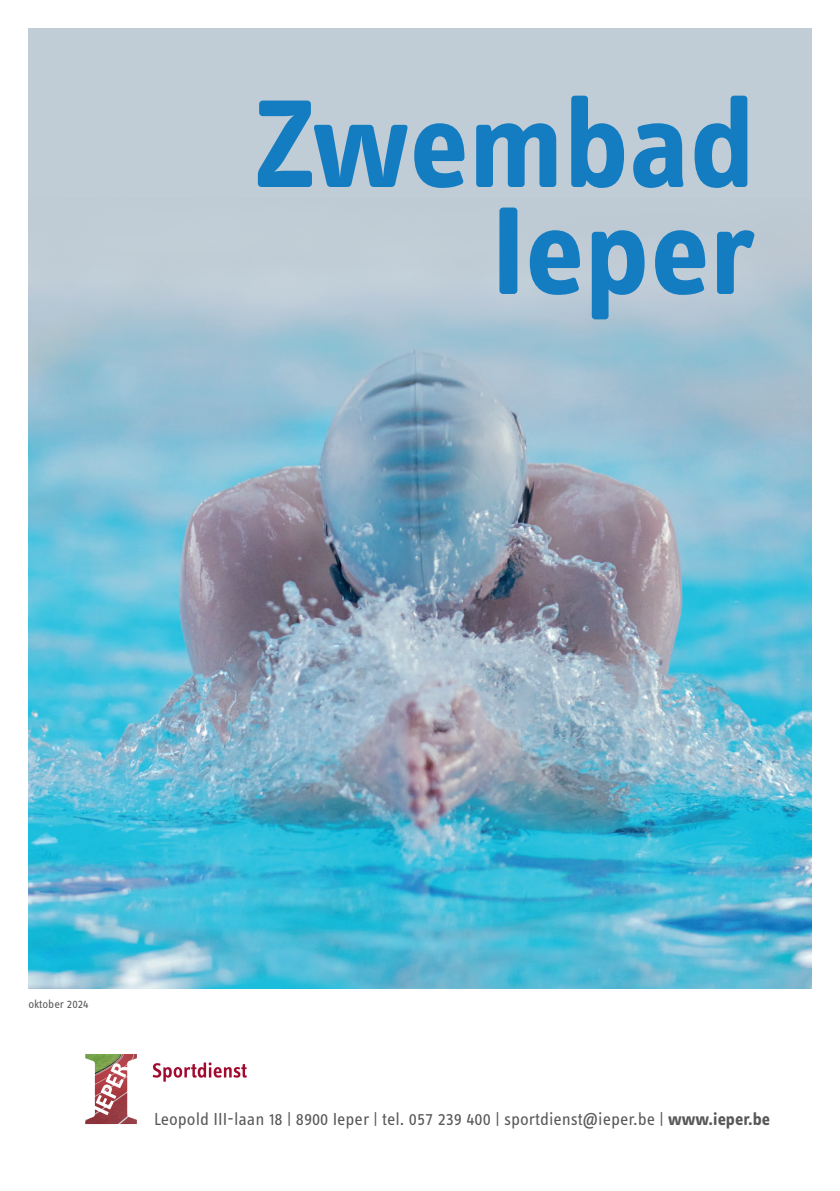
<style>
.page{position:relative;width:840px;height:1191px;background:#fff}
.page>*{position:absolute;margin:0;border:0;box-sizing:border-box;transform-origin:0 0}
.t1{font:700 129px/107px "Info OT Text";color:#147dc2;text-align:right}
.t2{font:18px "Info OT Text";color:#57585a}
.t3{font:12px "Info OT Text";color:#57585a}
.s1{font-weight:700}
</style>
<div class="page">
<div style="left:28px;top:28px;width:783px;height:960px;background:#c0cdd6"></div>
<img style="left:28px;top:275px;width:783px;height:713px">
<svg style="left:153px;top:1062px;width:94px;height:19px"></svg>
<img style="left:85px;top:1054px;width:52px;height:70px">
<h1 class="t1" style="left:253px;top:88px;width:504px">Zwembad<br>Ieper</h1>
<p class="t3" style="left:28px;top:997px;width:62px">oktober 2024</p>
<p class="t2" style="left:154px;top:1107px;width:617px">Leopold III-laan 18 | 8900 Ieper | tel. 057 239 400 | sportdienst@ieper.be | <span class="s1">www.ieper.be</span></p>
</div>
